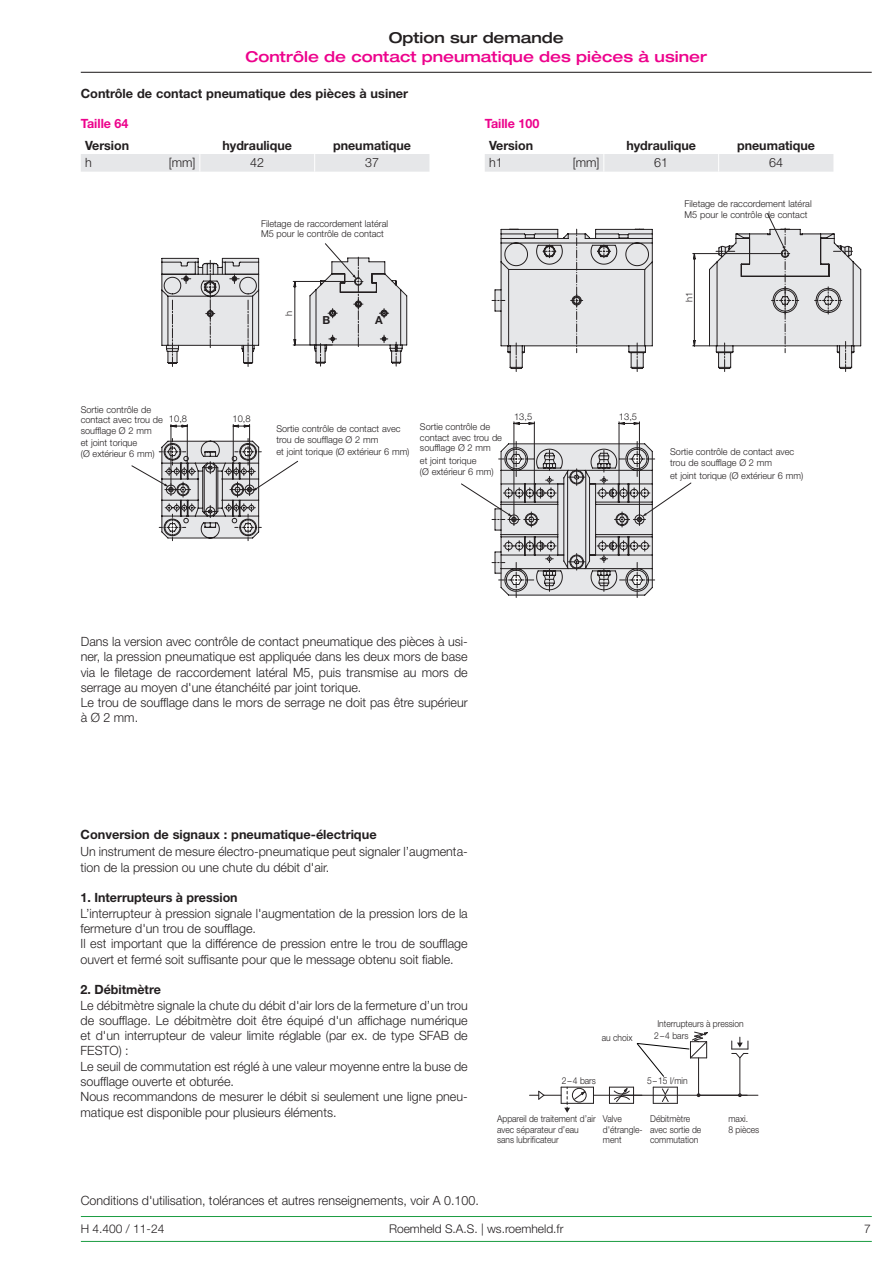
<style>
.page{position:relative;width:893px;height:1263px;background:#fff}
.page>*{position:absolute;margin:0;border:0;box-sizing:border-box;transform-origin:0 0}
.t1{font:500 expanded 15px "Helvetica Neue LT Pro";color:#ed028c}
.t2{font:500 expanded 15px "Helvetica Neue LT Pro";color:#231f20}
.t3{font:300 12.75px/15.3px "Helvetica Neue LT Pro";color:#231f20}
.t4{font:700 12.75px "Helvetica Neue LT Pro";color:#231f20}
.t5{font:700 12.75px "Helvetica Neue LT Pro";color:#ed028c}
.t6{font:300 12px "Helvetica Neue LT Pro";color:#231f20}
.t7{font:700 11.1px "Helvetica Neue LT Pro";color:#231f20}
.t8{font:300 9.45px/10.5px "Helvetica Neue LT Pro";color:#231f20}
.t9{font:300 9.45px/10.5px "Helvetica Neue LT Pro";color:#231f20;scale:.9 1}
.t10{font:300 9.3px "Helvetica Neue LT Pro";color:#231f20}
</style>
<div class="page">
<hr style="left:81px;top:72px;width:791px;height:1px;background:#231f20">
<svg style="left:507px;top:228px;width:345px;height:256px"></svg>
<svg style="left:497px;top:228px;width:155px;height:141px"></svg>
<svg style="left:497px;top:445px;width:194px;height:151px"></svg>
<svg style="left:709px;top:213px;width:152px;height:155px"></svg>
<svg style="left:161px;top:257px;width:327px;height:285px"></svg>
<svg style="left:131px;top:440px;width:167px;height:99px"></svg>
<svg style="left:310px;top:243px;width:97px;height:120px"></svg>
<hr style="left:698px;top:1058px;width:1px;height:37px;background:#231f20">
<hr style="left:561px;top:1087px;width:32px;height:1px;background:#231f20">
<hr style="left:561px;top:1103px;width:32px;height:1px;background:#231f20">
<svg style="left:593px;top:1087px;width:1px;height:16px"></svg>
<hr style="left:699px;top:1095px;width:59px;height:1px;background:#231f20">
<svg style="left:529px;top:1087px;width:57px;height:26px"></svg>
<hr style="left:593px;top:1095px;width:106px;height:1px;background:#231f20">
<svg style="left:609px;top:1087px;width:33px;height:17px"></svg>
<div style="left:572px;top:1088px;width:15px;height:14px;border:1px solid #231f20;border-radius:50%"></div>
<svg style="left:653px;top:1087px;width:25px;height:17px"></svg>
<svg style="left:731px;top:1037px;width:18px;height:60px"></svg>
<svg style="left:636px;top:1031px;width:72px;height:46px"></svg>
<hr style="left:81px;top:1241px;width:791px;height:1px;background:#1b9c42">
<hr style="left:81px;top:1216px;width:791px;height:1px;background:#1b9c42">
<div style="left:485px;top:154px;width:348px;height:18px;background:#e6e7e9"></div>
<div style="left:81px;top:154px;width:348px;height:18px;background:#e6e7e9"></div>
<p class="t2" style="left:389px;top:28px;width:177px">Option sur demande</p>
<p class="t1" style="left:245px;top:47px;width:463px">Contrôle de contact pneumatique des pièces à usiner</p>
<p class="t4" style="left:81px;top:86px;width:329px">Contrôle de contact pneumatique des pièces à usiner</p>
<p class="t5" style="left:81px;top:116px;width:49px">Taille 64</p>
<p class="t5" style="left:485px;top:116px;width:56px">Taille 100</p>
<p class="t4" style="left:85px;top:137px;width:46px">Version</p>
<p class="t4" style="left:222px;top:137px;width:71px">hydraulique</p>
<p class="t4" style="left:333px;top:137px;width:79px">pneumatique</p>
<p class="t3" style="left:85px;top:155px;width:8px">h</p>
<p class="t3" style="left:169px;top:155px;width:28px">[mm]</p>
<p class="t3" style="left:250px;top:155px;width:15px">42</p>
<p class="t3" style="left:365px;top:155px;width:15px">37</p>
<p class="t8" style="left:261px;top:218px;width:129px">Filetage de raccordement latéral<br>M5 pour le contrôle de contact</p>
<p class="t10" style="left:283px;top:316px;width:7px;rotate:-90deg">h</p>
<p class="t7" style="left:323px;top:314px;width:9px">B</p>
<p class="t7" style="left:375px;top:314px;width:9px">A</p>
<p class="t4" style="left:489px;top:137px;width:46px">Version</p>
<p class="t4" style="left:626px;top:137px;width:71px">hydraulique</p>
<p class="t4" style="left:737px;top:137px;width:79px">pneumatique</p>
<p class="t3" style="left:489px;top:155px;width:15px">h1</p>
<p class="t3" style="left:573px;top:155px;width:28px">[mm]</p>
<p class="t3" style="left:654px;top:155px;width:15px">61</p>
<p class="t3" style="left:769px;top:155px;width:15px">64</p>
<p class="t8" style="left:685px;top:198px;width:129px">Filetage de raccordement latéral<br>M5 pour le contrôle de contact</p>
<p class="t10" style="left:684px;top:302px;width:12px;rotate:-90deg">h1</p>
<p class="t8" style="left:81px;top:404px;width:84px">Sortie contrôle de contact avec trou de soufflage Ø 2 mm</p>
<p class="t8" style="left:81px;top:438px;width:75px">et joint torique<br>(Ø extérieur 6 mm)</p>
<p class="t10" style="left:169px;top:413px;width:20px">10,8</p>
<p class="t10" style="left:232px;top:413px;width:20px">10,8</p>
<p class="t10" style="left:514px;top:411px;width:20px">13,5</p>
<p class="t10" style="left:619px;top:411px;width:20px">13,5</p>
<p class="t8" style="left:420px;top:422px;width:84px">Sortie contrôle de contact avec trou de soufflage Ø 2 mm</p>
<p class="t8" style="left:420px;top:455px;width:75px">et joint torique<br>(Ø extérieur 6 mm)</p>
<p class="t8" style="left:276px;top:423px;width:126px">Sortie contrôle de contact avec trou de soufflage Ø 2 mm</p>
<p class="t8" style="left:276px;top:446px;width:135px">et joint torique (Ø extérieur 6 mm)</p>
<p class="t8" style="left:670px;top:447px;width:126px">Sortie contrôle de contact avec trou de soufflage Ø 2 mm</p>
<p class="t8" style="left:670px;top:470px;width:135px">et joint torique (Ø extérieur 6 mm)</p>
<p class="t3" style="left:81px;top:633px;width:388px">Dans la version avec contrôle de contact pneumatique des pièces à usi&shy;ner, la pression pneumatique est appliquée dans les deux mors de base via le filetage de raccordement latéral M5, puis transmise au mors de serrage au moyen d'une étanchéité par joint torique.<br>Le trou de soufflage dans le mors de serrage ne doit pas être supérieur à Ø 2 mm.</p>
<p class="t4" style="left:81px;top:827px;width:298px">Conversion de signaux : pneumatique-électrique</p>
<p class="t3" style="left:81px;top:844px;width:389px">Un instrument de mesure électro-pneumatique peut signaler l’augmenta&shy;tion de la pression ou une chute du débit d'air.</p>
<p class="t4" style="left:81px;top:890px;width:159px">1. Interrupteurs à pression</p>
<p class="t3" style="left:81px;top:905px;width:389px">L’interrupteur à pression signale l'augmentation de la pression lors de la fermeture d'un trou de soufflage.<br>Il est important que la différence de pression entre le trou de soufflage ouvert et fermé soit suffisante pour que le message obtenu soit fiable.</p>
<p class="t4" style="left:81px;top:982px;width:82px">2. Débitmètre</p>
<p class="t3" style="left:81px;top:997px;width:389px">Le débitmètre signale la chute du débit d'air lors de la fermeture d’un trou de soufflage. Le débitmètre doit être équipé d'un affichage numérique et d'un interrupteur de valeur limite réglable (par ex. de type SFAB de FESTO) :<br>Le seuil de commutation est réglé à une valeur moyenne entre la buse de soufflage ouverte et obturée.<br>Nous recommandons de mesurer le débit si seulement une ligne pneu&shy;matique est disponible pour plusieurs éléments.</p>
<p class="t10" style="left:150px;top:840px;width:20px">13,5</p>
<p class="t10" style="left:255px;top:840px;width:20px">13,5</p>
<p class="t9" style="left:602px;top:1032px;width:36px">au choix</p>
<p class="t9" style="left:657px;top:1018px;width:98px">Interrupteurs à pression</p>
<p class="t9" style="left:654px;top:1030px;width:40px">2–4 bars</p>
<p class="t9" style="left:562px;top:1075px;width:40px">2–4 bars</p>
<p class="t9" style="left:647px;top:1075px;width:47px">5–15 l/min</p>
<p class="t9" style="left:603px;top:1113px;width:46px">Valve d'étrangle&shy;ment</p>
<p class="t9" style="left:650px;top:1113px;width:58px">Débitmètre avec sortie de commutation</p>
<p class="t9" style="left:497px;top:1113px;width:111px">Appareil de traitement d’air avec séparateur d’eau sans lubrificateur</p>
<p class="t9" style="left:728px;top:1113px;width:36px">maxi.<br>8 pièces</p>
<p class="t3" style="left:81px;top:1193px;width:400px">Conditions d'utilisation, tolérances et autres renseignements, voir A 0.100.</p>
<p class="t6" style="left:81px;top:1221px;width:85px">H 4.400 / 11-24</p>
<p class="t6" style="left:389px;top:1221px;width:176px">Roemheld S.A.S. | ws.roemheld.fr</p>
<p class="t6" style="left:864px;top:1221px;width:8px">7</p>
</div>
